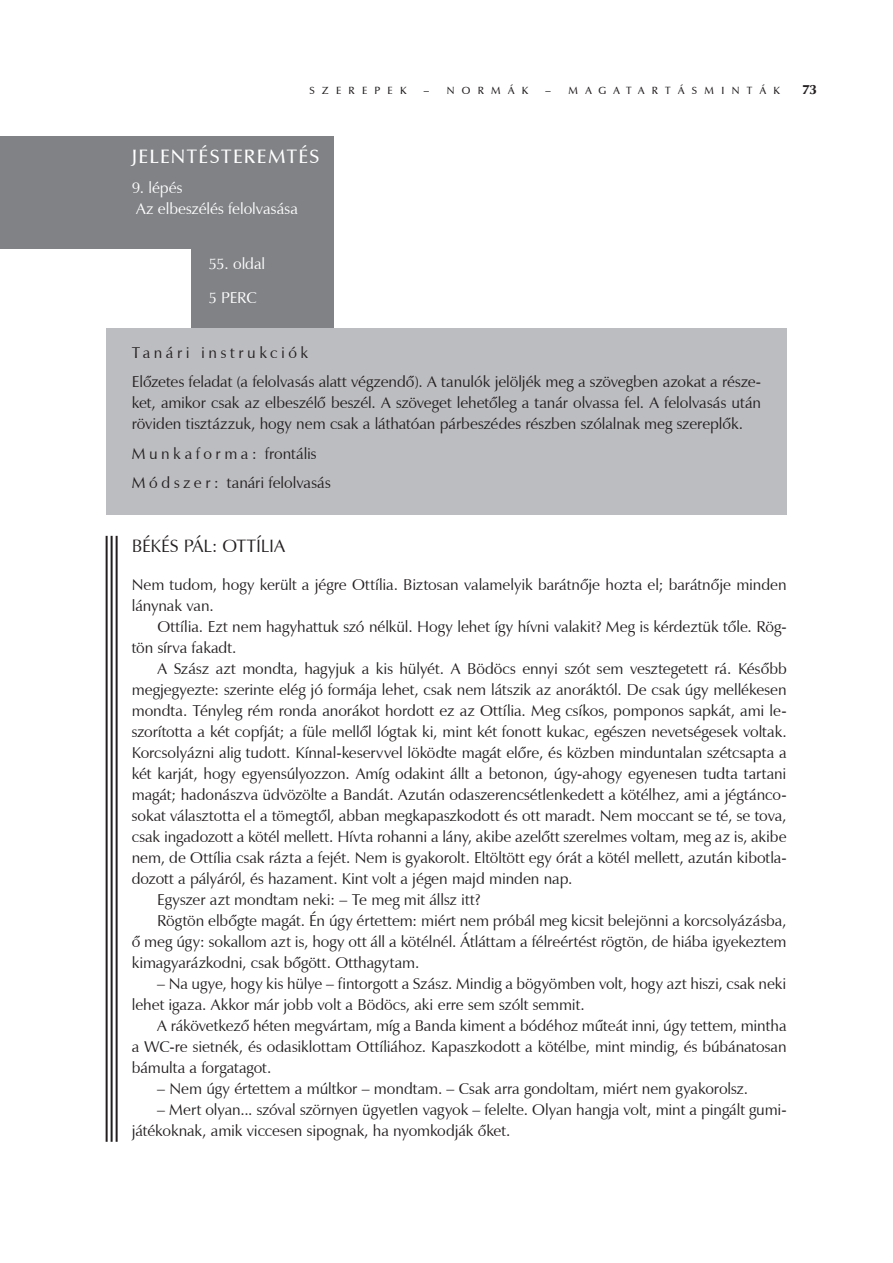
<style>
.page{position:relative;width:893px;height:1263px;background:#fff}
.page>*{position:absolute;margin:0;border:0;box-sizing:border-box;transform-origin:0 0}
.t1{font:19.5px "Zapf Humanist 601 Dm PFL";letter-spacing:.075em;color:#fff}
.t2{font:18px "Zapf Humanist 601 PFL";letter-spacing:-.015em;color:#231f20}
.t3{font:15.75px/21px "Zapf Humanist 601 PFL";letter-spacing:-.005em;color:#231f20}
.t4{font:15.75px/21px "Zapf Humanist 601 PFL";letter-spacing:-.005em;color:#fff}
.t5{font:13.5px "Zapf Humanist 601 Ult PFL";color:#231f20}
.t6{font:10.5px "Zapf Humanist 601 Dm PFL";letter-spacing:.7em;color:#231f20}
</style>
<div class="page">
<div style="left:0;top:136px;width:333px;height:192px;background:#808285"></div>
<div style="left:0;top:249px;width:190px;height:79px;background:#fff"></div>
<div style="left:106px;top:328px;width:681px;height:186px;background:#bcbdc0"></div>
<hr style="left:116px;top:536px;width:2px;height:606px;background:#231f20">
<hr style="left:111px;top:536px;width:2px;height:606px;background:#231f20">
<hr style="left:106px;top:536px;width:2px;height:606px;background:#231f20">
<p class="t6" style="left:310px;top:84px;width:65px">SZEREPEK</p>
<p class="t6" style="left:424px;top:84px;width:36px">– NO</p>
<p class="t6" style="left:478px;top:84px;width:51px">RMÁK</p>
<p class="t6" style="left:546px;top:84px;width:235px">– MAGATA RTÁSMIN TÁK</p>
<p class="t5" style="left:802px;top:81px;width:16px">73</p>
<p class="t1" style="left:132px;top:145px;width:189px">JELENTÉSTEREMTÉS</p>
<p class="t4" style="left:132px;top:177px;width:168px">9. lépés<br>Az elbeszélés felolvasása</p>
<p class="t4" style="left:208px;top:247px;width:58px;line-height:33.8px">55. oldal<br>5 perc</p>
<p class="t3" style="left:132px;top:338px;width:631px;line-height:29.5px">Tanári instrukciók<br>Előzetes feladat (a felolvasás alatt végzendő). A tanulók jelöljék meg a szövegben azokat a része-</p>
<p class="t3" style="left:132px;top:392px;width:631px">ket, amikor csak az elbeszélõ beszél. A szöveget lehetőleg a tanár olvassa fel. A felolvasás után röviden tisztázzuk, hogy nem csak a láthatóan párbeszédes részben szólalnak meg szereplõk.</p>
<p class="t3" style="left:132px;top:439px;width:200px;line-height:29.5px">Munkaforma: frontális<br>M ó d s z e r : tanári felolvasás</p>
<p class="t2" style="left:132px;top:534px;width:103px">Békés Pál: Ott</p>
<p class="t2" style="left:256px;top:534px;width:14px">ília</p>
<p class="t3" style="left:132px;top:574px;width:656px">Nem tudom, hogy került a jégre Ottília. Biztosan valamelyik barátnője hozta el; barátnője minden lánynak van.</p>
<p class="t3" style="left:132px;top:616px;width:656px;text-indent:26px">Ottília. Ezt nem hagyhattuk szó nélkül. Hogy lehet így hívni valakit? Meg is kérdeztük tőle. Rög&shy;tön sírva fakadt.</p>
<p class="t3" style="left:157px;top:658px;width:631px">A Szász azt mondta, hagyjuk a kis hülyét. A Bödöcs ennyi szót sem vesztegetett rá. Később</p>
<p class="t3" style="left:132px;top:679px;width:656px">megjegyezte: szerinte elég jó formája lehet, csak nem látszik az anoráktól. De csak úgy mellékesen</p>
<p class="t3" style="left:132px;top:700px;width:656px">mondta. Tényleg rém ronda anorákot hordott ez az Ottília. Meg csíkos, pomponos sapkát, ami le-</p>
<p class="t3" style="left:132px;top:721px;width:656px">szorította a két copfját; a füle mellől lógtak ki, mint két fonott kukac, egészen nevetségesek voltak.</p>
<p class="t3" style="left:132px;top:742px;width:656px">Korcsolyázni alig tudott. Kínnal-keservvel löködte magát előre, és közben minduntalan szétcsapta a</p>
<p class="t3" style="left:132px;top:763px;width:656px">két karját, hogy egyensúlyozzon. Amíg odakint állt a betonon, úgy-ahogy egyenesen tudta tartani</p>
<p class="t3" style="left:132px;top:784px;width:656px">magát; hadonászva üdvözölte a Bandát. Azután odaszerencsétlenkedett a kötélhez, ami a jégtánco-</p>
<p class="t3" style="left:132px;top:805px;width:656px">sokat választotta el a tömegtől, abban megkapaszkodott és ott maradt. Nem moccant se té, se tova,</p>
<p class="t3" style="left:132px;top:826px;width:656px">csak ingadozott a kötél mellett. Hívta rohanni a lány, akibe azelőtt szerelmes voltam, meg az is, akibe</p>
<p class="t3" style="left:132px;top:847px;width:656px">nem, de Ottília csak rázta a fejét. Nem is gyakorolt. Eltöltött egy órát a kötél mellett, azután kibotla-</p>
<p class="t3" style="left:132px;top:868px;width:442px">dozott a pályáról, és hazament. Kint volt a jégen majd minden nap.</p>
<p class="t3" style="left:157px;top:889px;width:325px">Egyszer azt mondtam neki: – Te meg mit állsz itt?</p>
<p class="t3" style="left:157px;top:910px;width:631px">Rögtön elbőgte magát. Én úgy értettem: miért nem próbál meg kicsit belejönni a korcsolyázásba,</p>
<p class="t3" style="left:132px;top:931px;width:656px">ő meg úgy: sokallom azt is, hogy ott áll a kötélnél. Átláttam a félreértést rögtön, de hiába igyekeztem</p>
<p class="t3" style="left:132px;top:952px;width:289px">kimagyarázkodni, csak bőgött. Otthagytam.</p>
<p class="t3" style="left:132px;top:972px;width:656px;text-indent:26px">– Na ugye, hogy kis hülye – fintorgott a Szász. Mindig a bögyömben volt, hogy azt hiszi, csak neki lehet igaza. Akkor már jobb volt a Bödöcs, aki erre sem szólt semmit.</p>
<p class="t3" style="left:132px;top:1014px;width:656px;text-align:justify;text-indent:26px">A rákövetkező héten megvártam, míg a Banda kiment a bódéhoz műteát inni, úgy tettem, mintha a WC-re sietnék, és odasiklottam Ottíliához. Kapaszkodott a kötélbe, mint mindig, és búbánatosan bámulta a forgatagot.</p>
<p class="t3" style="left:157px;top:1077px;width:592px">– Nem úgy értettem a múltkor – mondtam. – Csak arra gondoltam, miért nem gyakorolsz.</p>
<p class="t3" style="left:132px;top:1098px;width:656px;text-indent:26px">– Mert olyan... szóval szörnyen ügyetlen vagyok – felelte. Olyan hangja volt, mint a pingált gumi&shy;játékoknak, amik viccesen sipognak, ha nyomkodják őket.</p>
</div>
